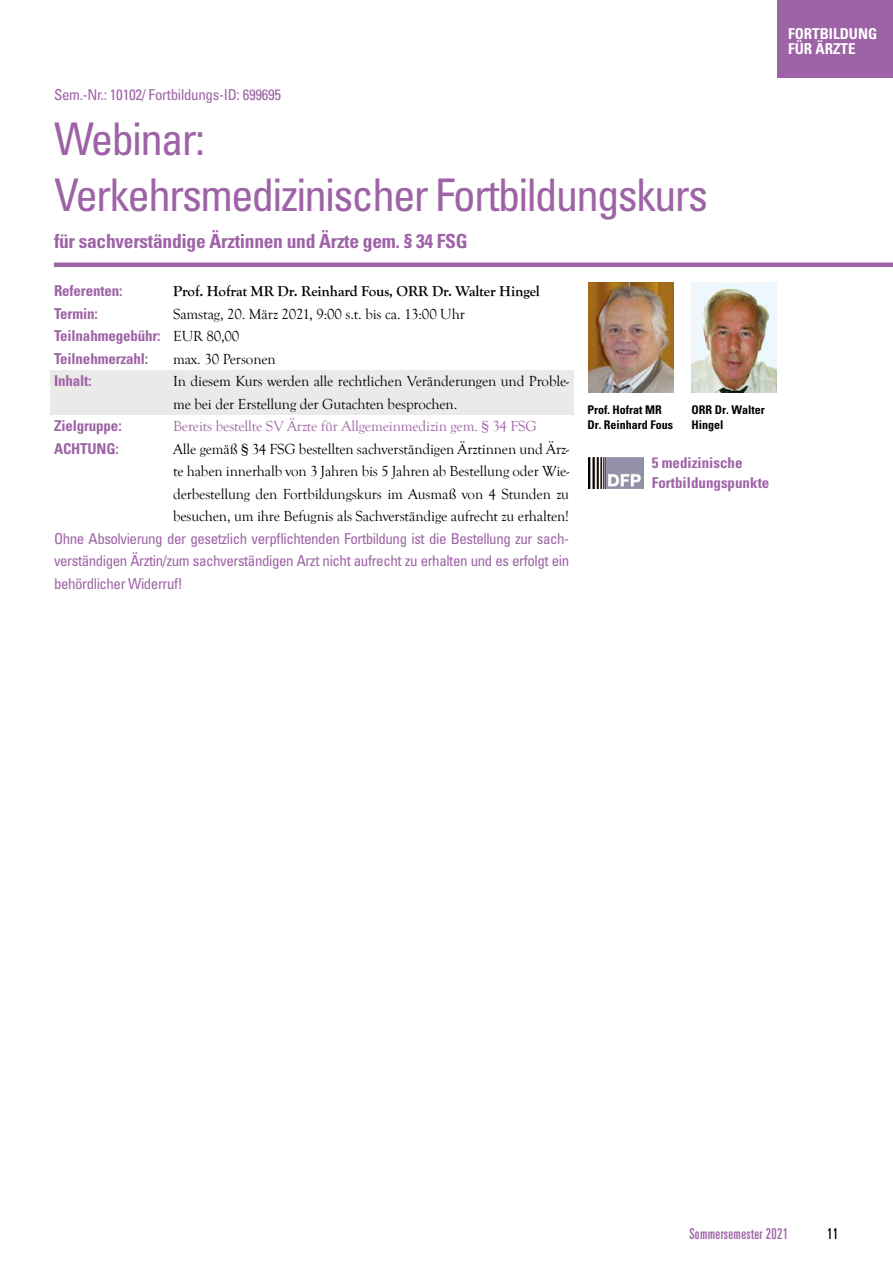
<style>
.page{position:relative;width:893px;height:1263px;background:#fff}
.page>*{position:absolute;margin:0;border:0;box-sizing:border-box;transform-origin:0 0}
.t1{font:condensed 45px/55.5px "Univers LT Std";letter-spacing:-.04em;color:#9e63a6}
.t2{font:700 condensed 19.5px "Univers LT Std";letter-spacing:-.015em;color:#9e63a6}
.t3{font:15px/22.5px "Goudy Old Style T";letter-spacing:-.01em;color:#000}
.t4{font:condensed 15px/22.5px "Univers LT Std";letter-spacing:-.03em;color:#9e63a6;text-align:justify}
.t5{font:700 condensed 15px/19.5px "Univers LT Std";letter-spacing:-.01em;color:#9e63a6}
.t6{font:15px "Goudy Old Style T";letter-spacing:-.01em;color:#9e63a6}
.t7{font:700 15px "Goudy Old Style T";letter-spacing:-.01em;color:#000}
.t8{font:700 condensed 15px/15px "Univers LT Std";color:#fff}
.t9{font:ultra-condensed 15px "Univers LT Std";letter-spacing:.025em;color:#9e63a6;scale:.95 1}
.t10{font:ultra-condensed 15px "Univers LT Std";color:#000;scale:.95 1}
.t11{font:700 condensed 12px/14.4px "Univers LT Std";color:#000}
.s1{font-family:"Goudy Old Style T";font-weight:400;font-stretch:normal;color:#000}
</style>
<div class="page">
<div style="left:50px;top:371px;width:523px;height:44px;background:#ece9e9"></div>
<img style="left:588px;top:458px;width:56px;height:30px">
<hr style="left:54px;top:263px;width:839px;height:4px;background:#9e63a6">
<div style="left:778px;top:0;width:115px;height:78px;background:#9e63a6"></div>
<img style="left:588px;top:282px;width:85px;height:111px">
<img style="left:692px;top:282px;width:85px;height:111px">
<p class="t4" style="left:54px;top:83px;width:229px">Sem.-Nr.: 10102/ Fortbildungs-ID: 699695</p>
<h1 class="t1" style="left:54px;top:111px;width:655px">Webinar:<br>Verkehrsmedizinischer Fortbildungskurs</h1>
<h2 class="t2" style="left:54px;top:229px;width:415px">für sachverständige Ärztinnen und Ärzte gem. § 34 FSG</h2>
<p class="t5" style="left:54px;top:281px;width:70px">Referenten:</p>
<p class="t7" style="left:173px;top:283px;width:368px">Prof. Hofrat MR Dr. Reinhard Fous, ORR Dr. Walter Hingel</p>
<p class="t5" style="left:54px;top:304px;width:45px">Termin:</p>
<p class="t3" style="left:173px;top:303px;width:293px">Samstag, 20. März 2021, 9:00 s.t. bis ca. 13:00 Uhr</p>
<p class="t5" style="left:54px;top:325px;width:187px;line-height:22.5px">Teilnahmegebühr: <span class="s1">EUR 80,00<br></span>Teilnehmerzahl:</p>
<p class="t3" style="left:173px;top:348px;width:104px">max. 30 Personen</p>
<p class="t5" style="left:54px;top:371px;width:39px">Inhalt:</p>
<p class="t3" style="left:173px;top:370px;width:397px">In diesem Kurs werden alle rechtlichen Veränderungen und Proble&shy;me bei der Erstellung der Gutachten besprochen.</p>
<p class="t5" style="left:54px;top:416px;width:69px">Zielgruppe:</p>
<p class="t6" style="left:173px;top:418px;width:365px">Bereits bestellte SV Ärzte für Allgemeinmedizin gem. § 34 FSG</p>
<p class="t5" style="left:54px;top:439px;width:66px">ACHTUNG:</p>
<p class="t3" style="left:173px;top:438px;width:398px;text-align:justify">Alle gemäß § 34 FSG bestellten sachverständigen Ärztinnen und Ärz&shy;te haben innerhalb von 3 Jahren bis 5 Jahren ab Bestellung oder Wie&shy;derbestellung den Fortbildungskurs im Ausmaß von 4 Stunden zu besuchen, um ihre Befugnis als Sachverständige aufrecht zu erhalten!</p>
<p class="t4" style="left:54px;top:527px;width:517px">Ohne Absolvierung der gesetzlich verpflichtenden Fortbildung ist die Bestellung zur sach&shy;verständigen Ärztin/zum sachverständigen Arzt nicht aufrecht zu erhalten und es erfolgt ein behördlicher Widerruf!</p>
<p class="t11" style="left:587px;top:403px;width:87px">Prof. Hofrat MR<br>Dr. Reinhard Fous</p>
<p class="t11" style="left:692px;top:403px;width:75px">ORR Dr. Walter<br>Hingel</p>
<p class="t5" style="left:652px;top:453px;width:119px">5 medizinische<br>Fortbildungspunkte</p>
<p class="t8" style="left:788px;top:26px;width:61px">Fortbildung<br>für Ärzte</p>
<p class="t9" style="left:689px;top:1225px;width:105px">Sommersemester 2021</p>
<p class="t10" style="left:827px;top:1225px;width:13px">11</p>
</div>
